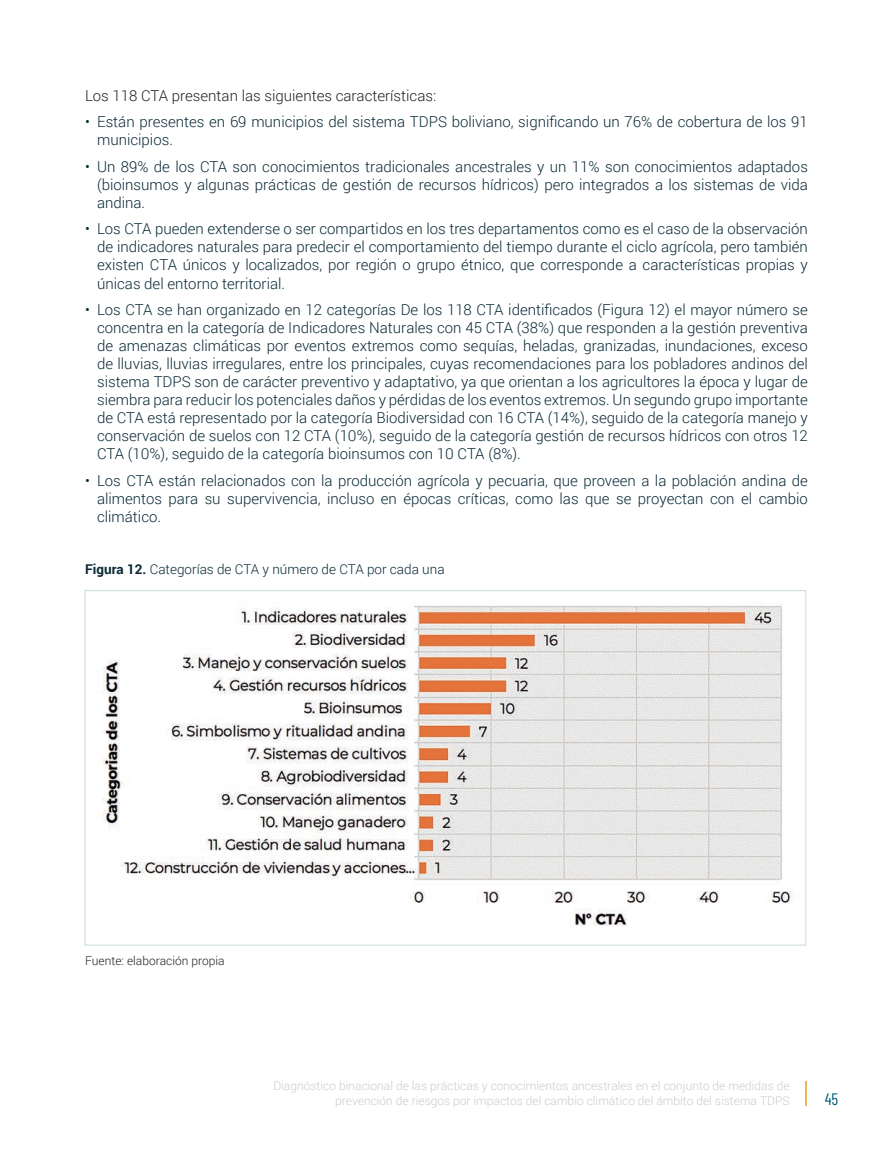
<style>
.page{position:relative;width:893px;height:1149px;background:#fff}
.page>*{position:absolute;margin:0;border:0;box-sizing:border-box;transform-origin:0 0}
.t1{font:16.5px "Barlow Condensed";color:#015d79}
.t2{font:300 15px/18px "Roboto";color:#082935;text-align:justify}
.t3{font:300 15px "Roboto";color:#231f20}
.t4{font:300 13.5px "Roboto";color:#082935}
.t5{font:300 12px/14.4px "Roboto";color:#caccd0;text-align:right}
.t6{font:300 12px "Roboto";color:#231f20}
.s1{font-weight:700}
</style>
<div class="page">
<svg style="left:806px;top:1081px;width:1px;height:23px"></svg>
<img style="left:102px;top:604px;width:692px;height:322px">
<p class="t3" style="left:85px;top:85px;width:353px">Los 118 CTA presentan las siguientes características:</p>
<p class="t2" style="left:97px;top:112px;width:712px;text-indent:-12px">• Están presentes en 69 municipios del sistema TDPS boliviano, significando un 76% de cobertura de los 91 municipios.</p>
<p class="t2" style="left:97px;top:157px;width:712px;text-indent:-12px">• Un 89% de los CTA son conocimientos tradicionales ancestrales y un 11% son conocimientos adaptados (bioinsumos y algunas prácticas de gestión de recursos hídricos) pero integrados a los sistemas de vida andina.</p>
<p class="t2" style="left:97px;top:219px;width:712px;text-indent:-12px">• Los CTA pueden extenderse o ser compartidos en los tres departamentos como es el caso de la observación de indicadores naturales para predecir el comportamiento del tiempo durante el ciclo agrícola, pero también existen CTA únicos y localizados, por región o grupo étnico, que corresponde a características propias y únicas del entorno territorial.</p>
<p class="t2" style="left:97px;top:300px;width:712px;text-indent:-12px">• Los CTA se han organizado en 12 categorías De los 118 CTA identificados (Figura 12) el mayor número se concentra en la categoría de Indicadores Naturales con 45 CTA (38%) que responden a la gestión preventiva de amenazas climáticas por eventos extremos como sequías, heladas, granizadas, inundaciones, exceso de lluvias, lluvias irregulares, entre los principales, cuyas recomendaciones para los pobladores andinos del sistema TDPS son de carácter preventivo y adaptativo, ya que orientan a los agricultores la época y lugar de siembra para reducir los potenciales daños y pérdidas de los eventos extremos. Un segundo grupo importante de CTA está representado por la categoría Biodiversidad con 16 CTA (14%), seguido de la categoría manejo y conservación de suelos con 12 CTA (10%), seguido de la categoría gestión de recursos hídricos con otros 12<br>CTA (10%), seguido de la categoría bioinsumos con 10 CTA (8%).</p>
<p class="t2" style="left:97px;top:470px;width:712px;text-indent:-12px">• Los CTA están relacionados con la producción agrícola y pecuaria, que proveen a la población andina de alimentos para su supervivencia, incluso en épocas críticas, como las que se proyectan con el cambio climático.</p>
<p class="t4" style="left:85px;top:560px;width:361px"><span class="s1">Figura 12.</span> Categorías de CTA y número de CTA por cada una</p>
<p class="t6" style="left:85px;top:952px;width:141px">Fuente: elaboración propia</p>
<p class="t5" style="left:273px;top:1078px;width:518px">Diagnóstico binacional de las prácticas y conocimientos ancestrales en el conjunto de medidas de prevención de riesgos por impactos del cambio climático del ámbito del sistema TDPS</p>
<p class="t1" style="left:825px;top:1086px;width:15px">45</p>
</div>
